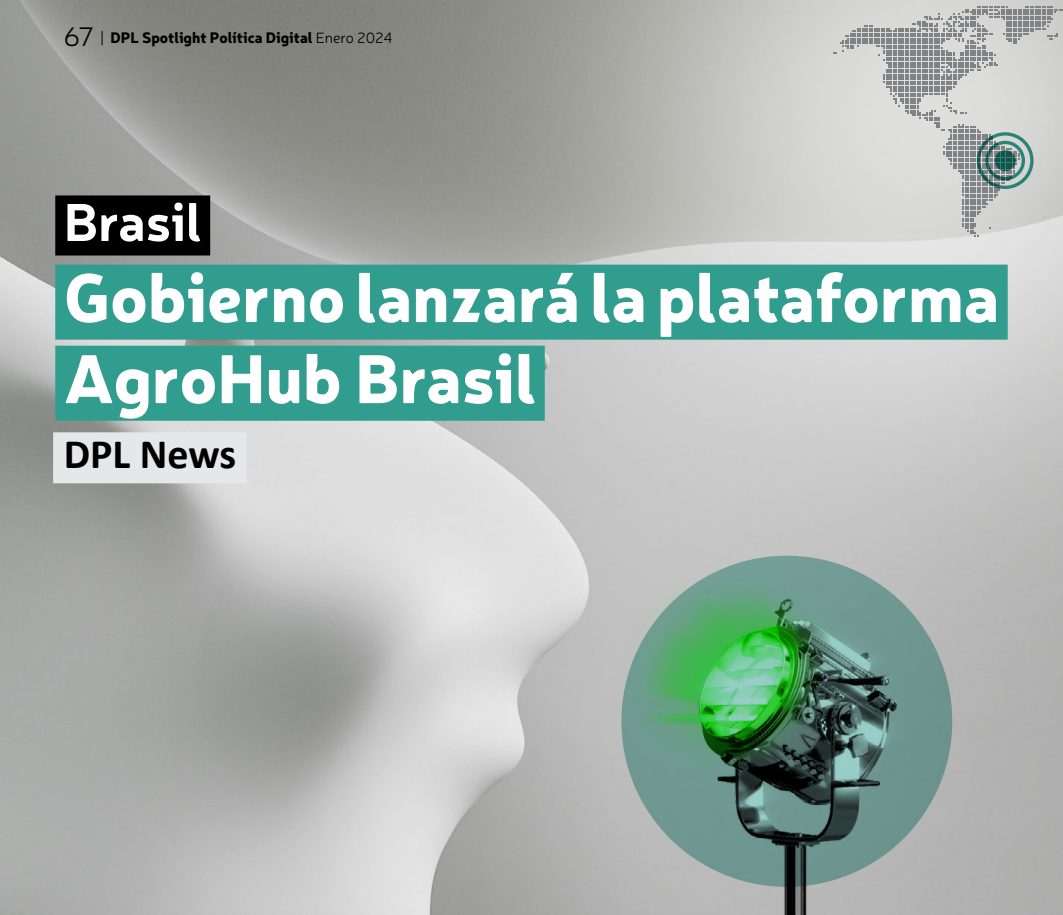
<style>
.page{position:relative;width:1063px;height:915px;background:#fff}
.page>*{position:absolute;margin:0;border:0;box-sizing:border-box;transform-origin:0 0}
.t1{font:900 67.5px/81px "Neris";color:#fff}
.t2{font:700 52.5px "Neris";color:#fff}
.t3{font:700 42px "Calibri";color:#000}
.t4{font:900 15px "Neris";color:#000}
.s1{font-weight:300;font-size:27px}
.s2{font-weight:300}
</style>
<div class="page">
<img style="left:0;top:0;width:1063px;height:914px">
<svg style="left:833px;top:7px;width:230px;height:229px;background:#c8c9c8"></svg>
<img style="left:625px;top:545px;width:291px;height:369px">
<svg style="left:621px;top:555px;width:331px;height:331px;background:#5b8b76"></svg>
<div style="left:55px;top:195px;width:155px;height:60px;background:#000"></div>
<div style="left:55px;top:264px;width:953px;height:75px;background:#319d8f"></div>
<div style="left:55px;top:345px;width:490px;height:75px;background:#319d8f"></div>
<div style="left:53px;top:432px;width:194px;height:51px;background:#e6e7e8"></div>
<svg style="left:995px;top:150px;width:21px;height:21px"></svg>
<div style="left:985px;top:141px;width:40px;height:39px;border:3px solid #319d8f;border-radius:50%"></div>
<div style="left:977px;top:132px;width:57px;height:57px;border:3px solid #319d8f;border-radius:50%"></div>
<p class="t4" style="left:64px;top:27px;width:330px"><span class="s1">67</span> <span class="s2">|</span> DPL Spotlight Política Digital <span class="s2">Enero 2024</span></p>
<p class="t2" style="left:64px;top:185px;width:139px">Brasil</p>
<p class="t1" style="left:64px;top:253px;width:937px">Gobierno lanzará la plataforma<br>AgroHub Brasil</p>
<p class="t3" style="left:64px;top:428px;width:174px">DPL News</p>
</div>
